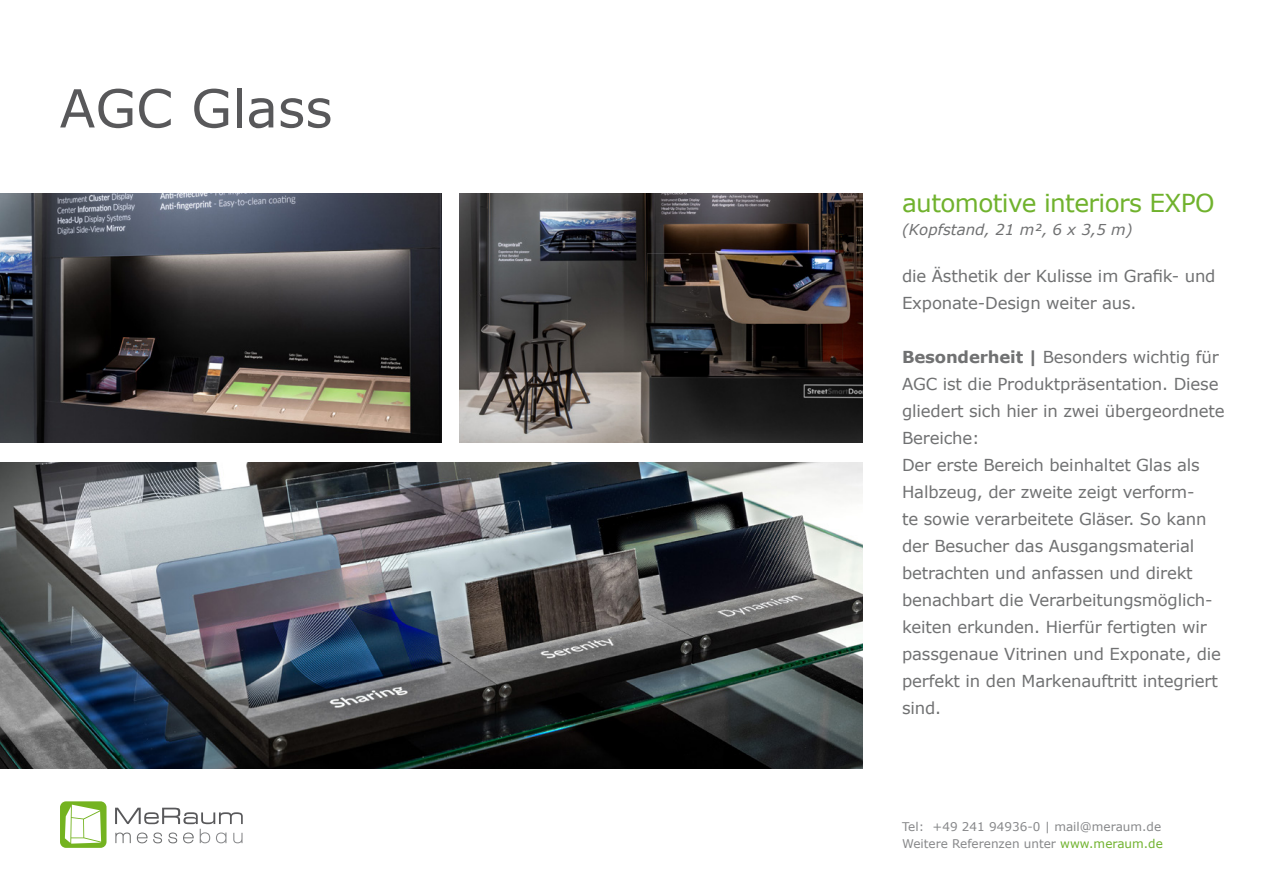
<style>
.page{position:relative;width:1263px;height:893px;background:#fff}
.page>*{position:absolute;margin:0;border:0;box-sizing:border-box;transform-origin:0 0}
.t1{font:52.5px "Verdana";color:#58585a}
.t2{font:24.75px "Verdana";letter-spacing:-.025em;color:#70b22d}
.t3{font:16.5px/27px "Verdana";letter-spacing:-.01em;color:#707172}
.t4{font:italic 15px "Verdana";color:#707172}
.t5{font:12px/17.4px "Verdana";color:#87888a}
.s1{font-weight:700}
.s2{color:#70b22d}
</style>
<div class="page">
<div style="left:60px;top:801px;width:47px;height:47px;background:#74b320;border-radius:6px"></div>
<svg style="left:115px;top:808px;width:128px;height:35px"></svg>
<svg style="left:65px;top:805px;width:36px;height:39px"></svg>
<img style="left:460px;top:193px;width:403px;height:249px">
<img style="left:0;top:193px;width:441px;height:249px">
<img style="left:0;top:462px;width:863px;height:306px">
<h1 class="t1" style="left:60px;top:72px;width:275px">AGC Glass</h1>
<h2 class="t2" style="left:902px;top:186px;width:314px">automotive interiors EXPO</h2>
<p class="t4" style="left:902px;top:219px;width:232px">(Kopfstand, 21 m², 6 x 3,5 m)</p>
<p class="t3" style="left:902px;top:263px;width:315px">die Ästhetik der Kulisse im Grafik- und<br>Exponate-Design weiter aus.</p>
<p class="t3" style="left:902px;top:344px;width:324px"><span class="s1">Besonderheit |</span> Besonders wichtig für AGC ist die Produktpräsentation. Diese gliedert sich hier in zwei übergeordnete Bereiche:<br>Der erste Bereich beinhaltet Glas als Halbzeug, der zweite zeigt verform-<br>te sowie verarbeitete Gläser. So kann der Besucher das Ausgangsmaterial betrachten und anfassen und direkt benachbart die Verarbeitungsmöglich&shy;keiten erkunden. Hierfür fertigten wir passgenaue Vitrinen und Exponate, die perfekt in den Markenauftritt integriert sind.</p>
<p class="t5" style="left:902px;top:818px;width:262px">Tel: +49 241 94936-0 | mail@meraum.de<br>Weitere Referenzen unter <span class="s2">www.meraum.de</span></p>
</div>
